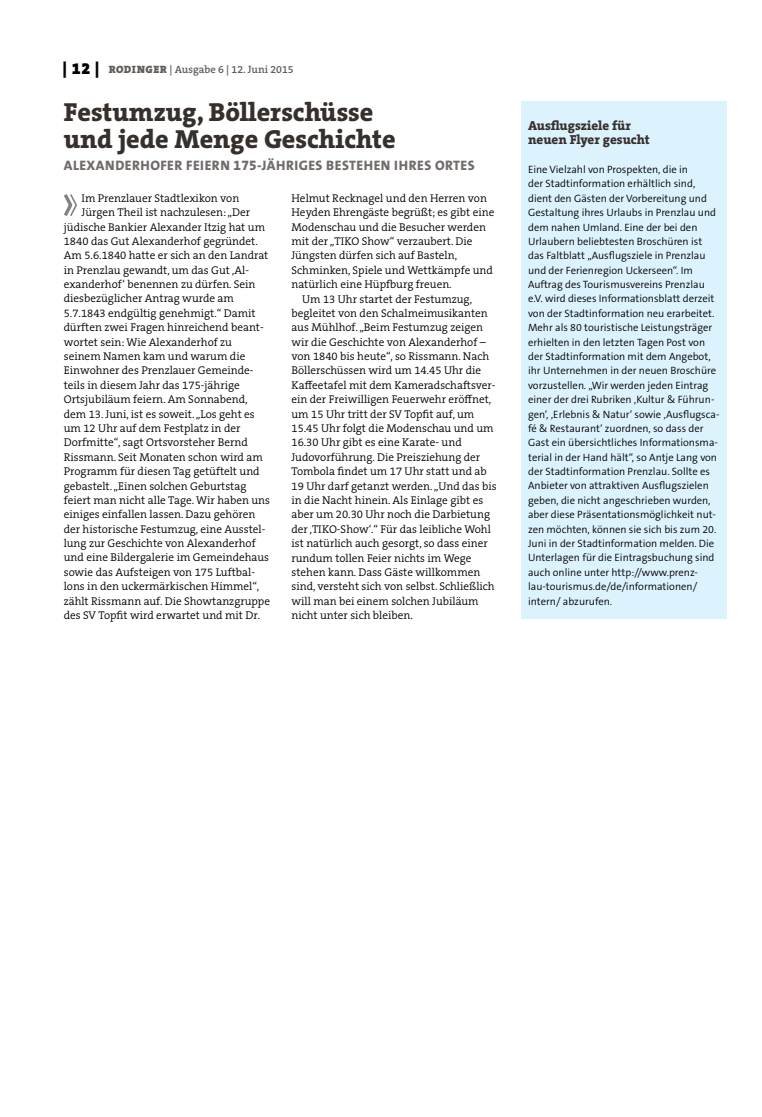
<style>
.page{position:relative;width:762px;height:1117px;background:#fff}
.page>*{position:absolute;margin:0;border:0;box-sizing:border-box;transform-origin:0 0}
.t1{font:800 26.25px/27.5px "The Serif B W8";color:#36302d}
.t2{font:800 13.75px "The Sans B W8";letter-spacing:.035em;color:#716c69}
.t3{font:800 13.12px/14.4px "The Serif B W8";color:#36302d}
.t4{font:300 11.25px "The Serif B W4";color:#000}
.t5{font:300 10.62px/14.4px "The Sans B W4";color:#000}
.t6{font:600 10.62px "The Serif B W6";color:#615c58}
.s1{font-family:"The Serif B W9";font-weight:900;font-size:16.25px;color:#000}
.s2{font-family:"The Serif B W9";font-weight:900}
</style>
<div class="page">
<div style="left:521px;top:101px;width:205px;height:517px;background:#dcf3fd"></div>
<svg style="left:64px;top:194px;width:13px;height:22px"></svg>
<p class="t6" style="left:63px;top:63px;width:233px"><span class="s1">| 12 |</span> <span class="s2">RODINGER</span> | Ausgabe 6 | 12. Juni 2015</p>
<h1 class="t1" style="left:64px;top:98px;width:333px">Festumzug, Böllerschüsse und jede Menge Geschichte</h1>
<p class="t2" style="left:64px;top:156px;width:412px">ALEXANDERHOFER FEIERN 175-JÄHRIGES BESTEHEN IHRES ORTES</p>
<p class="t4" style="left:82px;top:191px;width:159px">Im Prenzlauer Stadtlexikon von</p>
<p class="t4" style="left:82px;top:205px;width:170px">Jürgen Theil ist nachzulesen: „Der</p>
<p class="t4" style="left:64px;top:219px;width:203px">jüdische Bankier Alexander Itzig hat um</p>
<p class="t4" style="left:64px;top:234px;width:196px">1840 das Gut Alexanderhof gegründet.</p>
<p class="t4" style="left:64px;top:248px;width:206px">Am 5.6.1840 hatte er sich an den Landrat</p>
<p class="t4" style="left:64px;top:262px;width:187px">in Prenzlau gewandt, um das Gut ‚Al-</p>
<p class="t4" style="left:64px;top:277px;width:193px">exanderhof‘ benennen zu dürfen. Sein</p>
<p class="t4" style="left:64px;top:291px;width:172px">diesbezüglicher Antrag wurde am</p>
<p class="t4" style="left:64px;top:306px;width:193px">5.7.1843 endgültig genehmigt.“ Damit</p>
<p class="t4" style="left:64px;top:320px;width:201px">dürften zwei Fragen hinreichend beant-</p>
<p class="t4" style="left:64px;top:334px;width:170px">wortet sein: Wie Alexanderhof zu</p>
<p class="t4" style="left:64px;top:349px;width:183px">seinem Namen kam und warum die</p>
<p class="t4" style="left:64px;top:363px;width:191px">Einwohner des Prenzlauer Gemeinde-</p>
<p class="t4" style="left:64px;top:377px;width:178px">teils in diesem Jahr das 175-jährige</p>
<p class="t4" style="left:64px;top:392px;width:185px">Ortsjubiläum feiern. Am Sonnabend,</p>
<p class="t4" style="left:64px;top:406px;width:193px">dem 13. Juni, ist es soweit. „Los geht es</p>
<p class="t4" style="left:64px;top:421px;width:178px">um 12 Uhr auf dem Festplatz in der</p>
<p class="t4" style="left:64px;top:435px;width:185px">Dorfmitte“, sagt Ortsvorsteher Bernd</p>
<p class="t4" style="left:64px;top:449px;width:201px">Rissmann. Seit Monaten schon wird am</p>
<p class="t4" style="left:64px;top:464px;width:197px">Programm für diesen Tag getüftelt und</p>
<p class="t4" style="left:64px;top:478px;width:184px">gebastelt. „Einen solchen Geburtstag</p>
<p class="t4" style="left:64px;top:492px;width:208px">feiert man nicht alle Tage. Wir haben uns</p>
<p class="t4" style="left:64px;top:507px;width:193px">einiges einfallen lassen. Dazu gehören</p>
<p class="t4" style="left:64px;top:521px;width:203px">der historische Festumzug, eine Ausstel-</p>
<p class="t4" style="left:64px;top:536px;width:193px">lung zur Geschichte von Alexanderhof</p>
<p class="t4" style="left:64px;top:550px;width:207px">und eine Bildergalerie im Gemeindehaus</p>
<p class="t4" style="left:64px;top:564px;width:193px">sowie das Aufsteigen von 175 Luftbal-</p>
<p class="t4" style="left:64px;top:579px;width:197px">lons in den uckermärkischen Himmel“,</p>
<p class="t4" style="left:64px;top:593px;width:208px">zählt Rissmann auf. Die Showtanzgruppe</p>
<p class="t4" style="left:64px;top:607px;width:198px">des SV Topfit wird erwartet und mit Dr.</p>
<p class="t4" style="left:291px;top:191px;width:197px">Helmut Recknagel und den Herren von</p>
<p class="t4" style="left:291px;top:205px;width:204px">Heyden Ehrengäste begrüßt; es gibt eine</p>
<p class="t4" style="left:291px;top:219px;width:196px">Modenschau und die Besucher werden</p>
<p class="t4" style="left:291px;top:234px;width:182px">mit der „TIKO Show“ verzaubert. Die</p>
<p class="t4" style="left:291px;top:248px;width:167px">Jüngsten dürfen sich auf Basteln,</p>
<p class="t4" style="left:291px;top:263px;width:203px">Schminken, Spiele und Wettkämpfe und</p>
<p class="t4" style="left:291px;top:277px;width:162px">natürlich eine Hüpfburg freuen.</p>
<p class="t4" style="left:302px;top:291px;width:171px">Um 13 Uhr startet der Festumzug,</p>
<p class="t4" style="left:291px;top:306px;width:198px">begleitet von den Schalmeimusikanten</p>
<p class="t4" style="left:291px;top:320px;width:193px">aus Mühlhof. „Beim Festumzug zeigen</p>
<p class="t4" style="left:291px;top:334px;width:196px">wir die Geschichte von Alexanderhof –</p>
<p class="t4" style="left:291px;top:349px;width:199px">von 1840 bis heute“, so Rissmann. Nach</p>
<p class="t4" style="left:291px;top:363px;width:191px">Böllerschüssen wird um 14.45 Uhr die</p>
<p class="t4" style="left:291px;top:378px;width:205px">Kaffeetafel mit dem Kameradschaftsver-</p>
<p class="t4" style="left:291px;top:392px;width:201px">ein der Freiwilligen Feuerwehr eröffnet,</p>
<p class="t4" style="left:291px;top:406px;width:184px">um 15 Uhr tritt der SV Topfit auf, um</p>
<p class="t4" style="left:291px;top:421px;width:204px">15.45 Uhr folgt die Modenschau und um</p>
<p class="t4" style="left:291px;top:435px;width:172px">16.30 Uhr gibt es eine Karate- und</p>
<p class="t4" style="left:291px;top:449px;width:190px">Judovorführung. Die Preisziehung der</p>
<p class="t4" style="left:291px;top:464px;width:197px">Tombola findet um 17 Uhr statt und ab</p>
<p class="t4" style="left:291px;top:478px;width:207px">19 Uhr darf getanzt werden. „Und das bis</p>
<p class="t4" style="left:291px;top:493px;width:193px">in die Nacht hinein. Als Einlage gibt es</p>
<p class="t4" style="left:291px;top:507px;width:200px">aber um 20.30 Uhr noch die Darbietung</p>
<p class="t4" style="left:291px;top:521px;width:201px">der ‚TIKO-Show‘.“ Für das leibliche Wohl</p>
<p class="t4" style="left:291px;top:536px;width:198px">ist natürlich auch gesorgt, so dass einer</p>
<p class="t4" style="left:291px;top:550px;width:182px">rundum tollen Feier nichts im Wege</p>
<p class="t4" style="left:291px;top:564px;width:190px">stehen kann. Dass Gäste willkommen</p>
<p class="t4" style="left:291px;top:579px;width:205px">sind, versteht sich von selbst. Schließlich</p>
<p class="t4" style="left:291px;top:593px;width:189px">will man bei einem solchen Jubiläum</p>
<p class="t4" style="left:291px;top:608px;width:123px">nicht unter sich bleiben.</p>
<p class="t3" style="left:528px;top:118px;width:123px">Ausflugsziele für neuen Flyer gesucht</p>
<p class="t5" style="left:528px;top:162px;width:193px">Eine Vielzahl von Prospekten, die in<br>der Stadtinformation erhältlich sind, dient den Gästen der Vorbereitung und Gestaltung ihres Urlaubs in Prenzlau und dem nahen Umland. Eine der bei den Urlaubern beliebtesten Broschüren ist das Faltblatt „Ausflugsziele in Prenzlau und der Ferienregion Uckerseen“. Im Auftrag des Tourismusvereins Prenzlau e.V. wird dieses Informationsblatt derzeit von der Stadtinformation neu erarbeitet.<br>Mehr als 80 touristische Leistungsträger erhielten in den letzten Tagen Post von der Stadtinformation mit dem Angebot, ihr Unternehmen in der neuen Broschüre vorzustellen. „Wir werden jeden Eintrag einer der drei Rubriken ‚Kultur &amp; Führun&shy;gen‘, ‚Erlebnis &amp; Natur‘ sowie ‚Ausflugsca&shy;fé &amp; Restaurant‘ zuordnen, so dass der Gast ein übersichtliches Informationsma&shy;terial in der Hand hält“, so Antje Lang von der Stadtinformation Prenzlau. Sollte es Anbieter von attraktiven Ausflugszielen geben, die nicht angeschrieben wurden, aber diese Präsentationsmöglichkeit nut&shy;zen möchten, können sie sich bis zum 20.<br>Juni in der Stadtinformation melden. Die Unterlagen für die Eintragsbuchung sind auch online unter http://www.prenz&shy;lau-tourismus.de/de/informationen/ intern/ abzurufen.</p>
</div>
